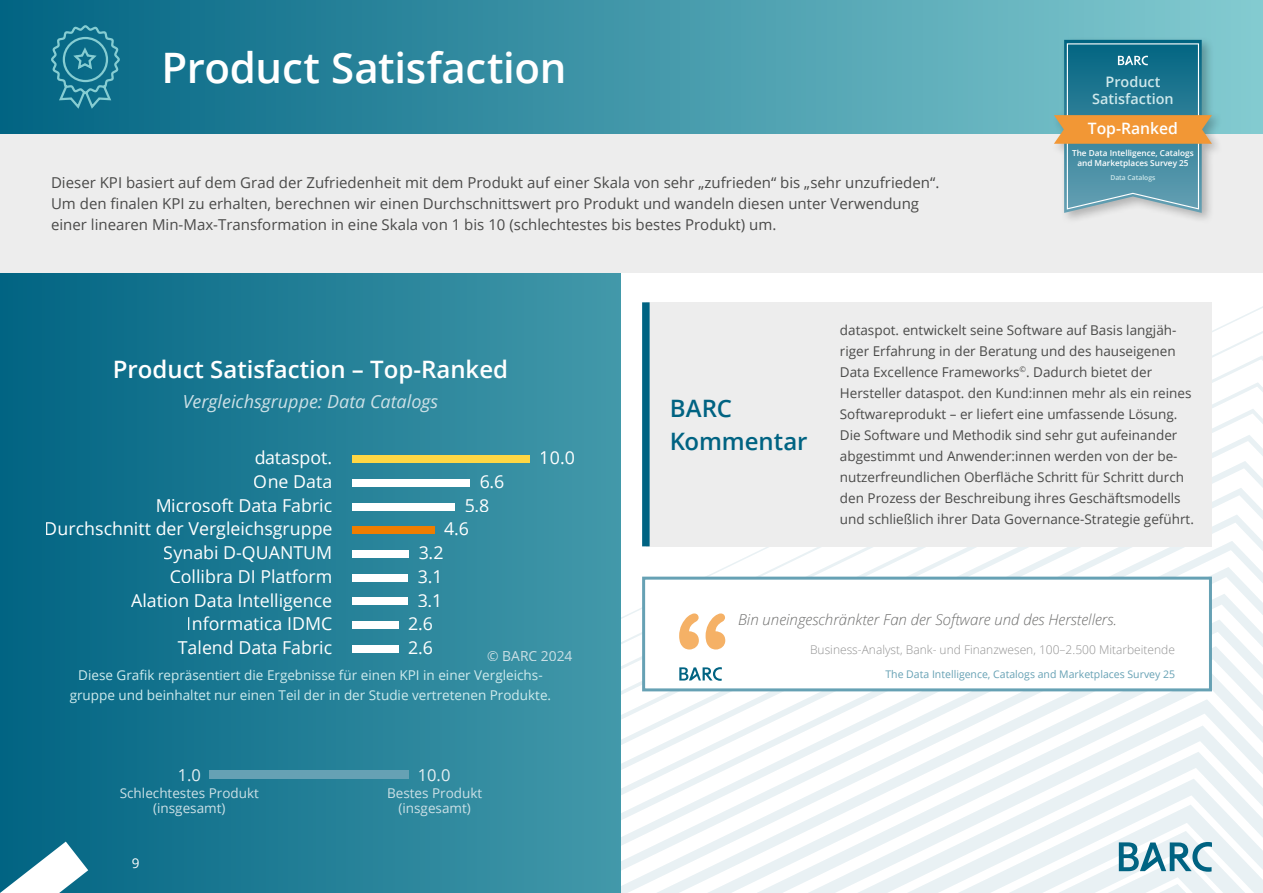
<style>
.page{position:relative;width:1263px;height:893px;background:#fff}
.page>*{position:absolute;margin:0;border:0;box-sizing:border-box;transform-origin:0 0}
.t1{font:600 42px "Open Sans";letter-spacing:-.01em;color:#fff}
.t2{font:600 24px "Open Sans";color:#fff}
.t3{font:600 24px/33px "Open Sans";letter-spacing:-.005em;color:#006382}
.t4{font:italic 18px "Open Sans";color:#cce0e6}
.t5{font:17.85px/23.7px "Open Sans";color:#fff;text-align:center}
.t6{font:16.5px "Open Sans";color:#e6eff3}
.t7{font:600 15.75px "Open Sans";color:#fff}
.t8{font:15px/21px "Open Sans";color:#4a4a49}
.t9{font:italic 300 15px "Open Sans";color:#6e6e6d}
.t10{font:600 14.4px/17.2px "Open Sans";color:#cee8eb;text-align:center}
.t11{font:13.8px "Open Sans";color:#cce0e6}
.t12{font:13.5px/21px "Open Sans";color:#4a4a49}
.t13{font:13.5px/19.5px "Open Sans";color:#cfebed;text-align:center}
.t14{font:13.5px/15px "Open Sans";color:#cce0e6;text-align:center}
.t15{font:13.5px "Open Sans";color:#fff}
.t16{font:300 12px "Open Sans";color:#929292}
.t17{font:10.5px "Open Sans";color:#66a1b4}
.t18{font:600 8.25px/10.8px "Open Sans";color:#fff;text-align:center}
.t19{font:600 6.75px "Open Sans";color:#cee8eb}
</style>
<div class="page">
<svg style="left:621px;top:306px;width:642px;height:587px"></svg>
<div style="left:644px;top:578px;width:566px;height:112px;background:#fff"></div>
<div style="left:642px;top:577px;width:570px;height:114px;border:3px solid #66a1b4"></div>
<svg style="left:679px;top:613px;width:46px;height:36px"></svg>
<svg style="left:679px;top:667px;width:43px;height:14px"></svg>
<div style="left:646px;top:302px;width:566px;height:244px;background:#ededed"></div>
<div style="left:642px;top:302px;width:8px;height:244px;background:#006382"></div>
<div style="left:0;top:117px;width:621px;height:776px;background:linear-gradient(to right,#016483,#4399aa)"></div>
<svg style="left:782px;top:805px;width:481px;height:88px"></svg>
<svg style="left:0;top:841px;width:88px;height:52px"></svg>
<div style="left:0;top:134px;width:1263px;height:138px;background:#ededed"></div>
<div style="left:0;top:0;width:1263px;height:134px;background:linear-gradient(to right,#016483,#84cbd1)"></div>
<svg style="left:50px;top:24px;width:71px;height:87px;background:#217d96"></svg>
<div style="left:352px;top:455px;width:178px;height:8px;background:#ffd744"></div>
<div style="left:352px;top:479px;width:117px;height:8px;background:#fff"></div>
<div style="left:352px;top:502px;width:102px;height:8px;background:#fff"></div>
<div style="left:352px;top:526px;width:82px;height:8px;background:#ef7d00"></div>
<div style="left:352px;top:550px;width:57px;height:8px;background:#fff"></div>
<div style="left:352px;top:574px;width:56px;height:8px;background:#fff"></div>
<div style="left:352px;top:597px;width:55px;height:8px;background:#fff"></div>
<div style="left:352px;top:621px;width:46px;height:8px;background:#fff"></div>
<div style="left:352px;top:645px;width:46px;height:8px;background:#fff"></div>
<div style="left:1050px;top:36px;width:173px;height:189px;background:#000;opacity:.25"></div>
<svg style="left:1054px;top:40px;width:158px;height:173px;background:#679294"></svg>
<div style="left:209px;top:770px;width:200px;height:9px;background:#66a1b4"></div>
<h1 class="t1" style="left:162px;top:39px;width:406px">Product Satisfaction</h1>
<p class="t8" style="left:51px;top:171px;width:890px">Dieser KPI basiert auf dem Grad der Zufriedenheit mit dem Produkt auf einer Skala von sehr „zufrieden“ bis „sehr unzufrieden“.<br>Um den finalen KPI zu erhalten, berechnen wir einen Durchschnittswert pro Produkt und wandeln diesen unter Verwendung einer linearen Min-Max-Transformation in eine Skala von 1 bis 10 (schlechtestes bis bestes Produkt) um.</p>
<p class="t10" style="left:1092px;top:72px;width:83px">Product<br>Satisfaction</p>
<p class="t7" style="left:1088px;top:118px;width:92px">Top-Ranked</p>
<p class="t18" style="left:1072px;top:147px;width:123px">The Data Intelligence, Catalogs and Marketplaces Survey 25</p>
<p class="t19" style="left:1110px;top:173px;width:47px">Data Catalogs</p>
<h2 class="t2" style="left:113px;top:353px;width:397px">Product Satisfaction – Top-Ranked</h2>
<h3 class="t4" style="left:183px;top:390px;width:257px">Vergleichsgruppe: Data Catalogs</h3>
<h3 class="t5" style="left:254px;top:445px;width:80px">dataspot.</h3>
<h3 class="t5" style="left:45px;top:493px;width:289px;text-align:right">Microsoft Data Fabric<br>Durchschnitt der Vergleichsgruppe</h3>
<h3 class="t5" style="left:254px;top:469px;width:80px">One Data</h3>
<h3 class="t5" style="left:479px;top:469px;width:27px">6.6</h3>
<h3 class="t5" style="left:464px;top:493px;width:27px">5.8</h3>
<h3 class="t5" style="left:444px;top:517px;width:27px">4.6</h3>
<h3 class="t5" style="left:540px;top:445px;width:37px">10.0</h3>
<h3 class="t5" style="left:164px;top:540px;width:170px">Synabi D-QUANTUM<br>Collibra DI Platform</h3>
<h3 class="t5" style="left:131px;top:588px;width:203px">Alation Data Intelligence</h3>
<h3 class="t5" style="left:187px;top:611px;width:147px">Informatica IDMC</h3>
<h3 class="t5" style="left:178px;top:635px;width:156px">Talend Data Fabric</h3>
<h3 class="t5" style="left:408px;top:540px;width:37px">3.2<br>3.1<br>3.1<br>2.6<br>2.6</h3>
<p class="t11" style="left:487px;top:646px;width:87px">© BARC 2024</p>
<p class="t13" style="left:70px;top:665px;width:483px">Diese Grafik repräsentiert die Ergebnisse für einen KPI in einer Vergleichs&shy;gruppe und beinhaltet nur einen Teil der in der Studie vertretenen Produkte.</p>
<p class="t6" style="left:178px;top:763px;width:25px">1.0</p>
<p class="t14" style="left:120px;top:785px;width:141px">Schlechtestes Produkt (insgesamt)</p>
<p class="t14" style="left:387px;top:785px;width:97px">Bestes Produkt (insgesamt)</p>
<p class="t6" style="left:418px;top:763px;width:34px">10.0</p>
<p class="t15" style="left:132px;top:853px;width:9px">9</p>
<h2 class="t3" style="left:670px;top:391px;width:139px">BARC<br>Kommentar</h2>
<p class="t12" style="left:840px;top:319px;width:355px">dataspot. entwickelt seine Software auf Basis langjäh&shy;riger Erfahrung in der Beratung und des hauseigenen Data Excellence Frameworks<sup>©</sup>. Dadurch bietet der Hersteller dataspot. den Kund:innen mehr als ein reines Softwareprodukt – er liefert eine umfassende Lösung.<br>Die Software und Methodik sind sehr gut aufeinander abgestimmt und Anwender:innen werden von der be&shy;nutzerfreundlichen Oberfläche Schritt für Schritt durch den Prozess der Beschreibung ihres Geschäftsmodells und schließlich ihrer Data Governance-Strategie geführt.</p>
<p class="t9" style="left:738px;top:609px;width:381px">Bin uneingeschränkter Fan der Software und des Herstellers.</p>
<p class="t16" style="left:810px;top:642px;width:366px">Business-Analyst, Bank- und Finanzwesen, 100–2.500 Mitarbeitende</p>
<p class="t17" style="left:885px;top:667px;width:291px">The Data Intelligence, Catalogs and Marketplaces Survey 25</p>
</div>
